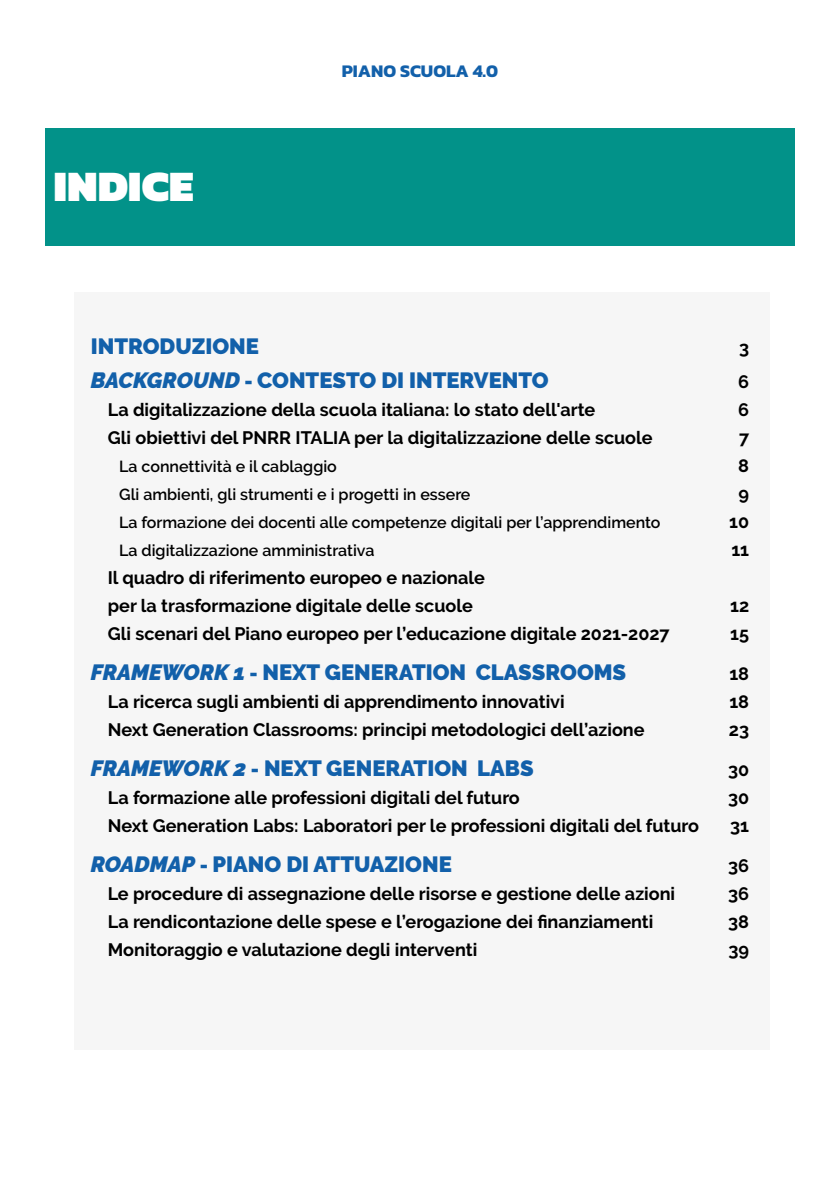
<style>
.page{position:relative;width:840px;height:1191px;background:#fff}
.page>*{position:absolute;margin:0;border:0;box-sizing:border-box;transform-origin:0 0}
.t1{font:900 44px "Kanit";color:#fff}
.t2{font:900 22px "Raleway";color:#1260aa}
.t3{font:700 18px/28px "Raleway";color:#000}
.t4{font:700 18px "Kanit";color:#1260aa}
.t5{font:600 16px "Raleway";color:#000}
.s1{font-style:italic}
.s2{font-size:20px}
</style>
<div class="page">
<div style="left:74px;top:292px;width:695px;height:757px;background:#f6f6f6"></div>
<div style="left:45px;top:128px;width:749px;height:117px;background:#029289"></div>
<h1 class="t1" style="left:53px;top:149px;width:141px">INDICE</h1>
<p class="t4" style="left:341px;top:56px;width:158px">PIANO SCUOLA 4.0</p>
<p class="t2" style="left:91px;top:333px;width:170px">INTRODUZIONE</p>
<p class="t3" style="left:738px;top:334px;width:12px">3</p>
<p class="t2" style="left:91px;top:367px;width:459px"><span class="s1">BACKGROUND</span> <span class="s2">-</span> CONTESTO DI INTERVENTO</p>
<p class="t3" style="left:737px;top:368px;width:12px">6</p>
<p class="t3" style="left:108px;top:396px;width:489px">La digitalizzazione della scuola italiana: lo stato dell'arte</p>
<p class="t3" style="left:737px;top:396px;width:12px">6</p>
<p class="t3" style="left:108px;top:424px;width:546px">Gli obiettivi del PNRR ITALIA per la digitalizzazione delle scuole</p>
<p class="t3" style="left:738px;top:424px;width:12px">7</p>
<p class="t5" style="left:119px;top:457px;width:219px">La connettività e il cablaggio</p>
<p class="t3" style="left:737px;top:452px;width:12px">8</p>
<p class="t5" style="left:119px;top:485px;width:352px">Gli ambienti, gli strumenti e i progetti in essere</p>
<p class="t3" style="left:738px;top:480px;width:12px">9</p>
<p class="t5" style="left:119px;top:513px;width:542px">La formazione dei docenti alle competenze digitali per l’apprendimento</p>
<p class="t3" style="left:728px;top:508px;width:21px">10</p>
<p class="t5" style="left:119px;top:541px;width:256px">La digitalizzazione amministrativa</p>
<p class="t3" style="left:731px;top:536px;width:19px">11</p>
<p class="t3" style="left:108px;top:564px;width:378px">Il quadro di riferimento europeo e nazionale per la trasformazione digitale delle scuole</p>
<p class="t3" style="left:729px;top:592px;width:21px">12</p>
<p class="t3" style="left:108px;top:620px;width:563px">Gli scenari del Piano europeo per l’educazione digitale 2021-2027</p>
<p class="t3" style="left:729px;top:620px;width:20px">15</p>
<p class="t2" style="left:91px;top:659px;width:536px"><span class="s1">FRAMEWORK 1</span> <span class="s2">-</span> NEXT GENERATION CLASSROOMS</p>
<p class="t3" style="left:729px;top:660px;width:21px">18</p>
<p class="t3" style="left:108px;top:688px;width:458px">La ricerca sugli ambienti di apprendimento innovativi</p>
<p class="t3" style="left:729px;top:688px;width:21px">18</p>
<p class="t3" style="left:108px;top:716px;width:538px">Next Generation Classrooms: principi metodologici dell’azione</p>
<p class="t3" style="left:728px;top:716px;width:22px">23</p>
<p class="t2" style="left:91px;top:755px;width:444px"><span class="s1">FRAMEWORK 2</span> <span class="s2">-</span> NEXT GENERATION LABS</p>
<p class="t3" style="left:727px;top:756px;width:23px">30</p>
<p class="t3" style="left:108px;top:784px;width:413px">La formazione alle professioni digitali del futuro</p>
<p class="t3" style="left:727px;top:784px;width:23px">30</p>
<p class="t3" style="left:108px;top:812px;width:592px">Next Generation Labs: Laboratori per le professioni digitali del futuro</p>
<p class="t3" style="left:729px;top:812px;width:20px">31</p>
<p class="t2" style="left:91px;top:851px;width:362px"><span class="s1">ROADMAP</span> <span class="s2">-</span> PIANO DI ATTUAZIONE</p>
<p class="t3" style="left:727px;top:852px;width:22px">36</p>
<p class="t3" style="left:108px;top:880px;width:568px">Le procedure di assegnazione delle risorse e gestione delle azioni</p>
<p class="t3" style="left:727px;top:880px;width:22px">36</p>
<p class="t3" style="left:108px;top:908px;width:547px">La rendicontazione delle spese e l’erogazione dei finanziamenti</p>
<p class="t3" style="left:727px;top:908px;width:22px">38</p>
<p class="t3" style="left:108px;top:936px;width:371px">Monitoraggio e valutazione degli interventi</p>
<p class="t3" style="left:728px;top:936px;width:22px">39</p>
</div>
